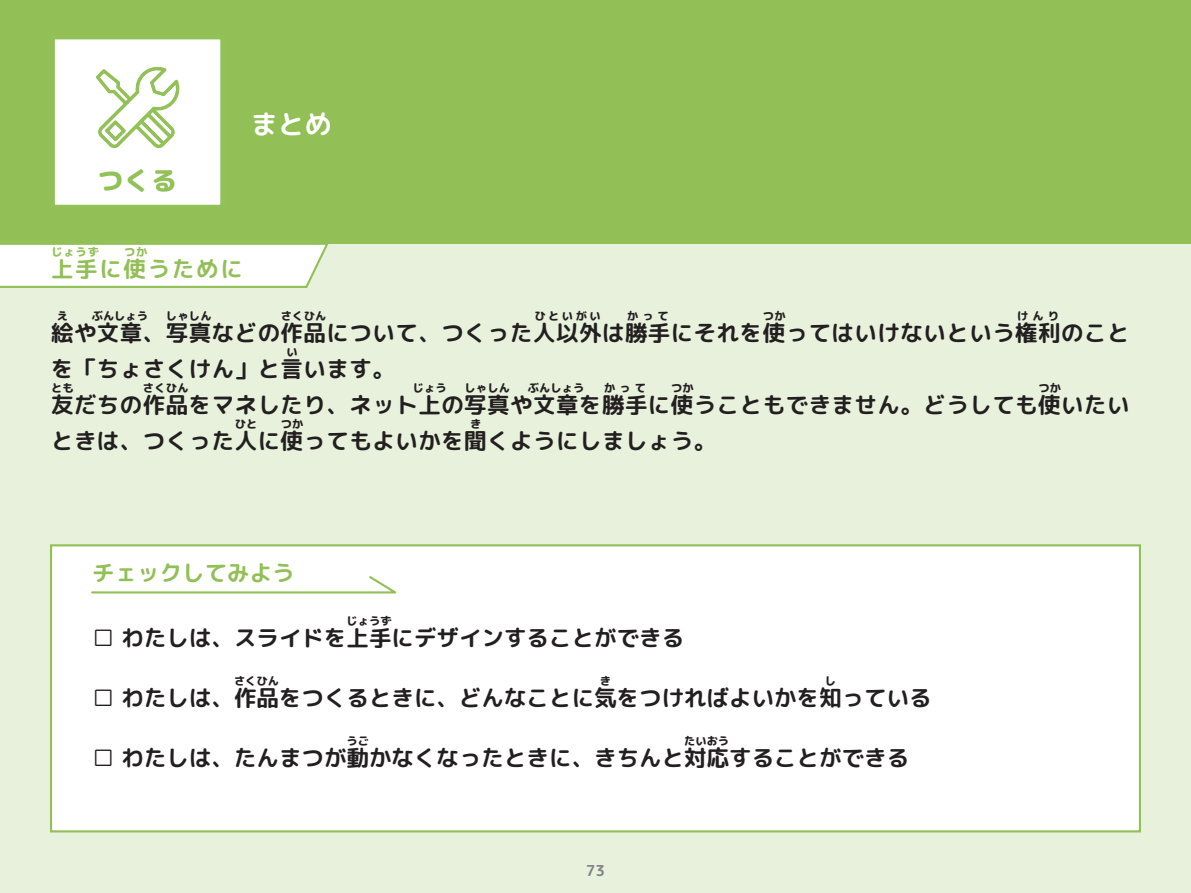
<style>
.page{position:relative;width:1191px;height:893px;background:#e7f1dc}
.page>*{position:absolute;margin:0;border:0;box-sizing:border-box;transform-origin:0 0}
.t1{font:27px "rounded mplus 1 p bold";color:#fff}
.t2{font:26.1px "rounded mplus 1 p heavy";color:#91c157}
.t3{font:22.5px "rounded mplus 1 p bold";letter-spacing:.02em;color:#231f20}
.t4{font:22.5px "rounded mplus 1 p bold";color:#231f20}
.t5{font:22.5px "rounded mplus 1 p bold";color:#92c057}
.t6{font:22.5px "rounded mplus 1 p bold";letter-spacing:.075em;color:#92c057}
.t7{font:15px "rounded mplus 1 p bold";color:#808285}
.t8{font:11.25px "rounded mplus 1 p heavy";letter-spacing:.02em;color:#231f20}
.t9{font:11.25px "rounded mplus 1 p heavy";letter-spacing:.075em;color:#92c057}
</style>
<div class="page">
<div style="left:0;top:0;width:1191px;height:244px;background:#92c057"></div>
<svg style="left:54px;top:39px;width:167px;height:166px;background:#f5f9f0"></svg>
<div style="left:51px;top:545px;width:1089px;height:286px;background:#fff"></div>
<div style="left:50px;top:544px;width:1091px;height:288px;border:2px solid #92c057"></div>
<svg style="left:91px;top:576px;width:306px;height:18px"></svg>
<svg style="left:0;top:244px;width:329px;height:44px;background:#f6f9f1"></svg>
<p class="t2" style="left:97px;top:162px;width:81px">つくる</p>
<p class="t1" style="left:251px;top:104px;width:82px">まとめ</p>
<p class="t9" style="left:51px;top:244px;width:49px">じょうず</p>
<p class="t9" style="left:124px;top:244px;width:25px">つか</p>
<p class="t6" style="left:51px;top:253px;width:193px">上手に使うために</p>
<p class="t8" style="left:57px;top:308px;width:13px">え</p>
<p class="t8" style="left:92px;top:308px;width:58px">ぶんしょう</p>
<p class="t8" style="left:166px;top:308px;width:47px">しゃしん</p>
<p class="t8" style="left:281px;top:308px;width:47px">さくひん</p>
<p class="t8" style="left:534px;top:308px;width:68px">ひといがい</p>
<p class="t8" style="left:627px;top:308px;width:43px">かって</p>
<p class="t8" style="left:763px;top:308px;width:24px">つか</p>
<p class="t8" style="left:1017px;top:308px;width:43px">けんり</p>
<p class="t3" style="left:51px;top:353px;width:345px">を「ちょさくけん」と言います。</p>
<p class="t3" style="left:51px;top:317px;width:1080px">絵や文章、写真などの作品について、つくった人以外は勝手にそれを使ってはいけないという権利のこと</p>
<p class="t8" style="left:286px;top:344px;width:13px">い</p>
<p class="t3" style="left:51px;top:389px;width:1080px">友だちの作品をマネしたり、ネット上の写真や文章を勝手に使うこともできません。どうしても使いたい</p>
<p class="t8" style="left:51px;top:380px;width:24px">とも</p>
<p class="t8" style="left:143px;top:380px;width:47px">さくひん</p>
<p class="t8" style="left:413px;top:380px;width:35px">じょう</p>
<p class="t8" style="left:464px;top:380px;width:47px">しゃしん</p>
<p class="t8" style="left:528px;top:380px;width:58px">ぶんしょう</p>
<p class="t8" style="left:604px;top:380px;width:43px">かって</p>
<p class="t8" style="left:671px;top:380px;width:24px">つか</p>
<p class="t8" style="left:1038px;top:380px;width:24px">つか</p>
<p class="t3" style="left:51px;top:425px;width:667px">ときは、つくった人に使ってもよいかを聞くようにしましょう。</p>
<p class="t8" style="left:235px;top:416px;width:24px">ひと</p>
<p class="t8" style="left:281px;top:416px;width:24px">つか</p>
<p class="t8" style="left:470px;top:416px;width:13px">き</p>
<p class="t5" style="left:92px;top:557px;width:204px">チェックしてみよう</p>
<p class="t8" style="left:346px;top:613px;width:46px">じょうず</p>
<p class="t4" style="left:92px;top:622px;width:593px">□ わたしは、スライドを上手にデザインすることができる</p>
<p class="t8" style="left:234px;top:673px;width:46px">さくひん</p>
<p class="t8" style="left:600px;top:673px;width:13px">き</p>
<p class="t8" style="left:825px;top:673px;width:13px">し</p>
<p class="t4" style="left:92px;top:682px;width:841px">□ わたしは、作品をつくるときに、どんなことに気をつければよいかを知っている</p>
<p class="t8" style="left:346px;top:733px;width:24px">うご</p>
<p class="t8" style="left:684px;top:733px;width:46px">たいおう</p>
<p class="t4" style="left:92px;top:742px;width:818px">□ わたしは、たんまつが動かなくなったときに、きちんと対応することができる</p>
<p class="t7" style="left:586px;top:860px;width:21px">73</p>
</div>
